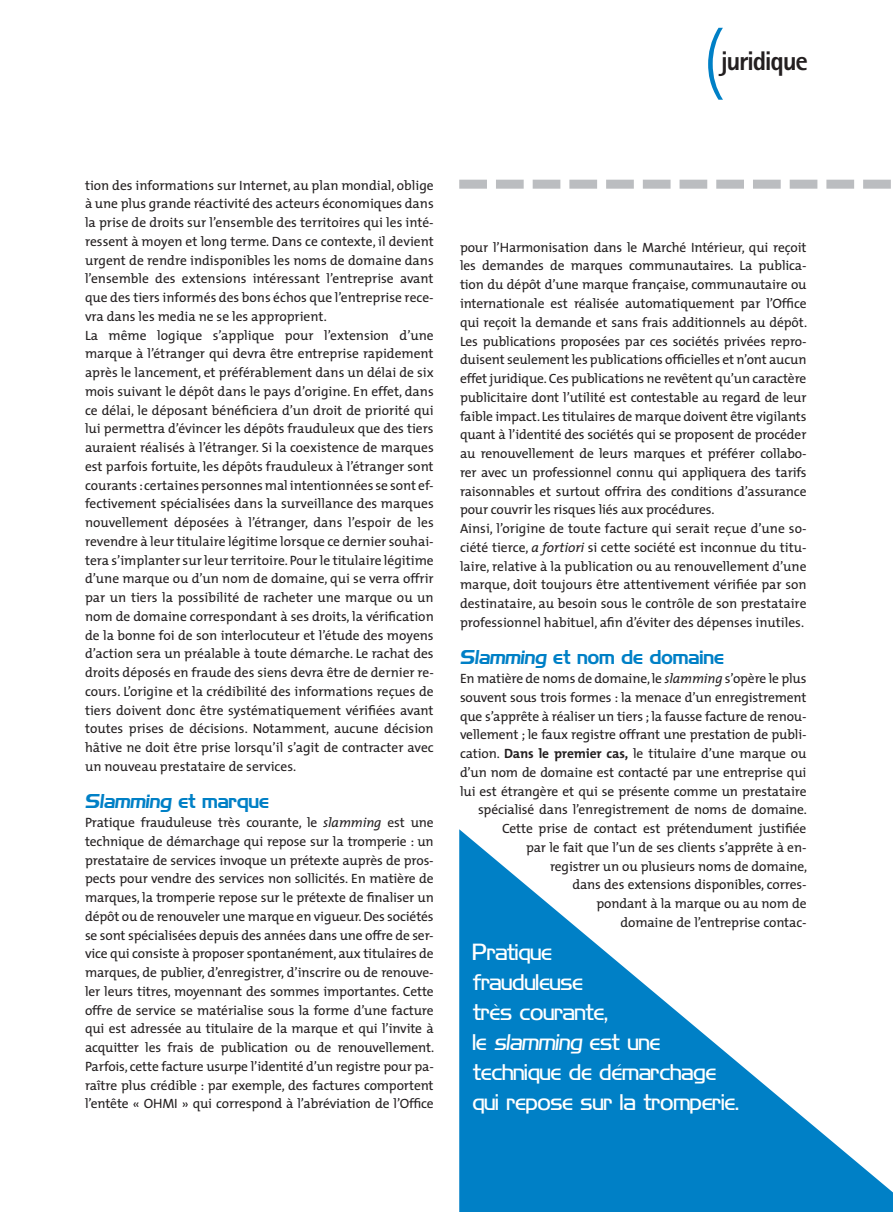
<style>
.page{position:relative;width:893px;height:1212px;background:#fff}
.page>*{position:absolute;margin:0;border:0;box-sizing:border-box;transform-origin:0 0}
.t1{font:300 75px "The Mix";color:#0080c6}
.t2{font:800 27px "Rotis Sans Serif";letter-spacing:-.05em;color:#231f20}
.t3{font:21px/30px "Hancock Park Light Laser";letter-spacing:-.01em;color:#fff}
.t4{font:18px "Hancock Park Laser";color:#0080c6}
.t5{font:13.5px/18.8px "The Mix";color:#231f20}
.s1{font-style:italic}
.s2{font-weight:700}
</style>
<div class="page">
<svg style="left:459px;top:829px;width:434px;height:383px;fill:#0080c6"></svg>
<svg style="left:459px;top:180px;width:432px;height:9px"></svg>
<h1 class="t1" style="left:702px;top:15px;width:24px">(</h1>
<h2 class="t2" style="left:721px;top:52px;width:89px">juridique</h2>
<p class="t5" style="left:85px;top:177px;width:350px">tion des informations sur Internet, au plan mondial, oblige à une plus grande réactivité des acteurs économiques dans la prise de droits sur l’ensemble des territoires qui les inté&shy;ressent à moyen et long terme<span class="s1">.</span> Dans ce contexte, il devient urgent de rendre indisponibles les noms de domaine dans l’ensemble des extensions intéressant l’entreprise avant que des tiers informés des bons échos que l’entreprise rece&shy;vra dans les media ne se les approprient.<br>La même logique s’applique pour l’extension d’une marque à l’étranger qui devra être entreprise rapidement après le lancement, et préférablement dans un délai de six mois suivant le dépôt dans le pays d’origine. En effet, dans ce délai, le déposant bénéficiera d’un droit de priorité qui lui permettra d’évincer les dépôts frauduleux que des tiers auraient réalisés à l’étranger. Si la coexistence de marques est parfois fortuite, les dépôts frauduleux à l’étranger sont courants : certaines personnes mal intentionnées se sont ef&shy;fectivement spécialisées dans la surveillance des marques nouvellement déposées à l’étranger, dans l’espoir de les revendre à leur titulaire légitime lorsque ce dernier souhai&shy;tera s’implanter sur leur territoire. Pour le titulaire légitime d’une marque ou d’un nom de domaine, qui se verra offrir par un tiers la possibilité de racheter une marque ou un nom de domaine correspondant à ses droits, la vérification de la bonne foi de son interlocuteur et l’étude des moyens d’action sera un préalable à toute démarche. Le rachat des droits déposés en fraude des siens devra être de dernier re&shy;cours. L’origine et la crédibilité des informations reçues de tiers doivent donc être systématiquement vérifiées avant toutes prises de décisions. Notamment, aucune décision hâtive ne doit être prise lorsqu’il s’agit de contracter avec un nouveau prestataire de services.</p>
<h3 class="t4" style="left:85px;top:795px;width:186px">Slamming et marque</h3>
<p class="t5" style="left:85px;top:814px;width:351px;text-align:justify">Pratique frauduleuse très courante, le <span class="s1">slamming</span> est une technique de démarchage qui repose sur la tromperie : un prestataire de services invoque un prétexte auprès de pros&shy;pects pour vendre des services non sollicités. En matière de marques, la tromperie repose sur le prétexte de finaliser un dépôt ou de renouveler une marque en vigueur. Des sociétés se sont spécialisées depuis des années dans une offre de ser&shy;vice qui consiste à proposer spontanément, aux titulaires de marques, de publier, d’enregistrer, d’inscrire ou de renouve&shy;ler leurs titres, moyennant des sommes importantes. Cette offre de service se matérialise sous la forme d’une facture qui est adressée au titulaire de la marque et qui l’invite à acquitter les frais de publication ou de renouvellement.<br>Parfois, cette facture usurpe l’identité d’un registre pour pa&shy;raître plus crédible : par exemple, des factures comportent l’entête « OHMI » qui correspond à l’abréviation de l’Office</p>
<p class="t5" style="left:460px;top:239px;width:349px">pour l’Harmonisation dans le Marché Intérieur, qui reçoit les demandes de marques communautaires. La publica&shy;tion du dépôt d’une marque française, communautaire ou internationale est réalisée automatiquement par l’Office qui reçoit la demande et sans frais additionnels au dépôt.<br>Les publications proposées par ces sociétés privées repro&shy;duisent seulement les publications officielles et n’ont aucun effet juridique. Ces publications ne revêtent qu’un caractère publicitaire dont l’utilité est contestable au regard de leur faible impact. Les titulaires de marque doivent être vigilants quant à l’identité des sociétés qui se proposent de procéder au renouvellement de leurs marques et préférer collabo&shy;rer avec un professionnel connu qui appliquera des tarifs raisonnables et surtout offrira des conditions d’assurance pour couvrir les risques liés aux procédures.<br>Ainsi, l’origine de toute facture qui serait reçue d’une so&shy;ciété tierce, <span class="s1">a fortiori</span> si cette société est inconnue du titu&shy;laire, relative à la publication ou au renouvellement d’une marque, doit toujours être attentivement vérifiée par son destinataire, au besoin sous le contrôle de son prestataire professionnel habituel, afin d’éviter des dépenses inutiles.</p>
<h3 class="t4" style="left:460px;top:650px;width:266px">Slamming et nom de domaine</h3>
<p class="t5" style="left:460px;top:670px;width:349px;text-align:right">En matière de noms de domaine, le <span class="s1">slamming</span> s’opère le plus souvent sous trois formes : la menace d’un enregistrement que s’apprête à réaliser un tiers ; la fausse facture de renou&shy;vellement ; le faux registre offrant une prestation de publi&shy;cation. <span class="s2">Dans le premier cas,</span> le titulaire d’une marque ou d’un nom de domaine est contacté par une entreprise qui lui est étrangère et qui se présente comme un prestataire spécialisé dans l’enregistrement de noms de domaine.<br>Cette prise de contact est prétendument justifiée<br>par le fait que l’un de ses clients s’apprête à en-<br>registrer un ou plusieurs noms de domaine,<br>dans des extensions disponibles, corres-<br>pondant à la marque ou au nom de<br>domaine de l’entreprise contac-</p>
<h3 class="t3" style="left:473px;top:939px;width:267px">Pratique<br>frauduleuse<br>très courante,<br>le slamming est une technique de démarchage qui repose sur la tromperie.</h3>
</div>
